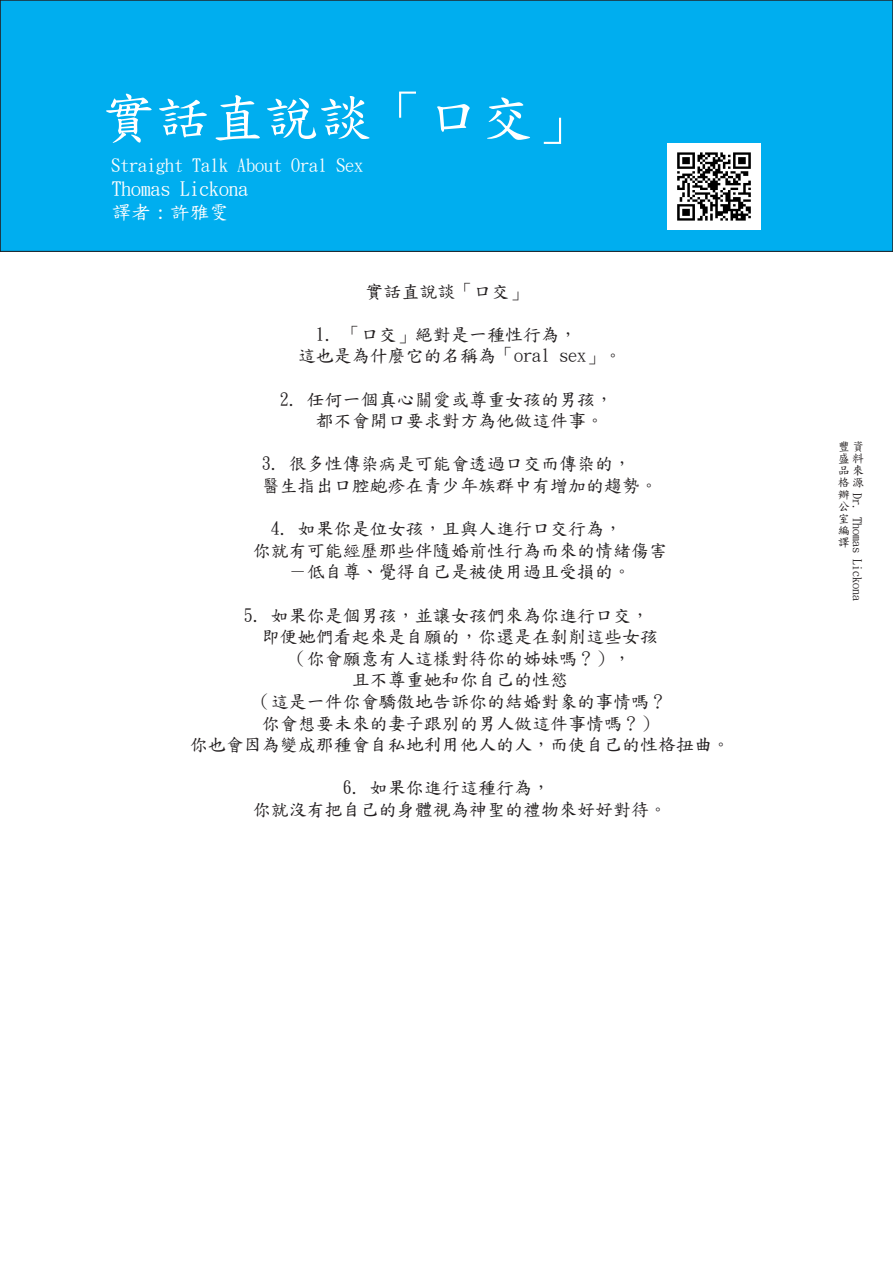
<style>
.page{position:relative;width:893px;height:1263px;background:#fff}
.page>*{position:absolute;margin:0;border:0;box-sizing:border-box;transform-origin:0 0}
.t1{font:54px "DF Kai Shu SB Estd BF";color:#fff}
.t2{font:19.5px "DF Kai Shu SB Estd BF";color:#fff}
.t3{font:18px/21.6px "DF Kai Shu SB Estd BF";color:#231f20}
.t4{font:18px "DF Kai Shu SB Estd BF";color:#fff}
.t5{font:12px/12px "DF Kai Shu SB Estd BF";color:#231f20}
</style>
<div class="page">
<div style="left:0;top:0;width:893px;height:251px;background:#00aeef"></div>
<img style="left:668px;top:143px;width:93px;height:87px">
<svg style="left:0;top:0;width:1px;height:252px"></svg>
<p class="t1" style="left:102px;top:91px;width:487px">實話直說談「口交」</p>
<p class="t4" style="left:111px;top:156px;width:253px">Straight Talk About Oral Sex</p>
<p class="t2" style="left:112px;top:179px;width:138px">Thomas Lickona</p>
<p class="t2" style="left:112px;top:202px;width:118px">譯者 : 許雅雯</p>
<p class="t3" style="left:365px;top:280px;width:164px">實話直說談「口交」</p>
<p class="t3" style="left:298px;top:323px;width:326px;text-indent:18px">1. 「口交」絕對是一種性行為，<br>這也是為什麼它的名稱為「oral sex」。</p>
<p class="t3" style="left:316px;top:388px;width:299px;text-indent:-36px">2. 任何一個真心關愛或尊重女孩的男孩，都不會開口要求對方為他做這件事。</p>
<p class="t3" style="left:262px;top:453px;width:398px">3. 很多性傳染病是可能會透過口交而傳染的，<br>醫生指出口腔皰疹在青少年族群中有增加的趨勢。</p>
<p class="t3" style="left:271px;top:518px;width:353px">4. 如果你是位女孩，且與人進行口交行為，</p>
<p class="t3" style="left:253px;top:539px;width:416px">你就有可能經歷那些伴隨婚前性行為而來的情緒傷害</p>
<p class="t3" style="left:289px;top:561px;width:344px">－低自尊、覺得自己是被使用過且受損的。</p>
<p class="t3" style="left:244px;top:604px;width:407px">5. 如果你是個男孩，並讓女孩們來為你進行口交，</p>
<p class="t3" style="left:262px;top:626px;width:398px">即便她們看起來是自願的，你還是在剝削這些女孩</p>
<p class="t3" style="left:289px;top:647px;width:344px">（你會願意有人這樣對待你的姊妹嗎？），</p>
<p class="t3" style="left:352px;top:669px;width:218px">且不尊重她和你自己的性慾</p>
<p class="t3" style="left:253px;top:691px;width:416px">（這是一件你會驕傲地告訴你的結婚對象的事情嗎？</p>
<p class="t3" style="left:262px;top:712px;width:398px">你會想要未來的妻子跟別的男人做這件事情嗎？）</p>
<p class="t3" style="left:190px;top:734px;width:542px">你也會因為變成那種會自私地利用他人的人，而使自己的性格扭曲。</p>
<p class="t3" style="left:253px;top:777px;width:416px;text-indent:90px">6. 如果你進行這種行為，<br>你就沒有把自己的身體視為神聖的禮物來好好對待。</p>
<p class="t5" style="left:838px;top:440px;width:31px">豐資盛料品格源辦<br>公<br>室<br>編譯</p>
<p class="t5" style="left:852px;top:464px;width:13px">來</p>
<p class="t5" style="left:863px;top:493px;width:110px;rotate:90deg">Dr. Thomas Lickona</p>
</div>
